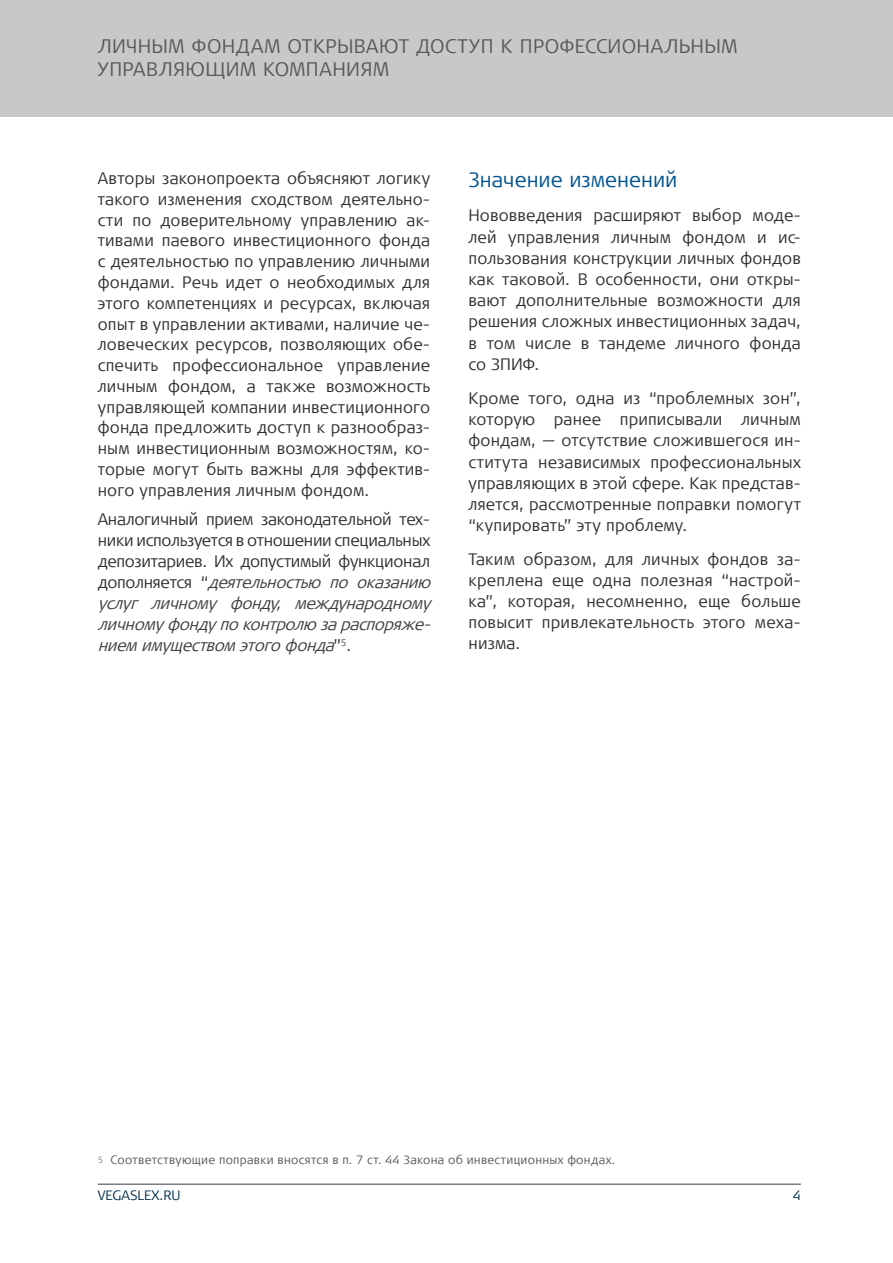
<style>
.page{position:relative;width:893px;height:1263px;background:#fff}
.page>*{position:absolute;margin:0;border:0;box-sizing:border-box;transform-origin:0 0}
.t1{font:300 21px "Signa Offc Pro";letter-spacing:.005em;color:#01548f}
.t2{font:300 19.5px/23.4px "Signa Offc Pro";letter-spacing:.02em;color:#57585a}
.t3{font:300 16.5px/21.1px "Signa Offc Pro";letter-spacing:.005em;color:#312f30;text-align:justify}
.t4{font:300 16.5px/21.1px "Signa Offc Pro";letter-spacing:-.015em;color:#312f30}
.t5{font:300 13.5px "Signa Offc Pro";color:#032d49}
.t6{font:300 12px "Signa Offc Pro";letter-spacing:.02em;color:#57585a}
.t7{font:300 9px "Signa Offc Pro";color:#808285}
.s1{font-style:italic;color:#3e3e3f}
</style>
<div class="page">
<div style="left:0;top:0;width:893px;height:117px;background:#c7c8ca"></div>
<hr style="left:98px;top:1183px;width:703px;height:2px;background:#797d7f">
<p class="t2" style="left:98px;top:33px;width:641px">ЛИЧНЫМ ФОНДАМ ОТКРЫВАЮТ ДОСТУП К ПРОФЕССИОНАЛЬНЫМ<br>УПРАВЛЯЮЩИМ КОМПАНИЯМ</p>
<p class="t3" style="left:98px;top:167px;width:334px">Авторы законопроекта объясняют логику такого изменения сходством деятельно&shy;сти по доверительному управлению ак&shy;тивами паевого инвестиционного фонда с деятельностью по управлению личными фондами. Речь идет о необходимых для этого компетенциях и ресурсах, включая опыт в управлении активами, наличие че&shy;ловеческих ресурсов, позволяющих обе&shy;спечить профессиональное управление личным фондом, а также возможность управляющей компании инвестиционного фонда предложить доступ к разнообраз&shy;ным инвестиционным возможностям, ко&shy;торые могут быть важны для эффектив&shy;ного управления личным фондом.</p>
<p class="t4" style="left:98px;top:508px;width:340px">Аналогичный прием законодательной тех&shy;ники используется в отношении специальных депозитариев. Их допустимый функционал д о п о л н я е т с я “ <span class="s1">деятельностью по оказанию услуг личному фонду, международному личномуфондупоконтролю зараспоряже&shy;ниемимуществомэтогофонда</span>” <sup>5</sup> .</p>
<p class="t1" style="left:468px;top:165px;width:210px">Значение изменений</p>
<p class="t3" style="left:468px;top:204px;width:334px">Нововведения расширяют выбор моде&shy;лей управления личным фондом и ис&shy;пользования конструкции личных фондов как таковой. В особенности, они откры&shy;вают дополнительные возможности для решения сложных инвестиционных задач, в том числе в тандеме личного фонда со ЗПИФ.</p>
<p class="t3" style="left:468px;top:387px;width:334px">Кроме того, одна из “проблемных зон”, которую ранее приписывали личным фондам, — отсутствие сложившегося ин&shy;ститута независимых профессиональных управляющих в этой сфере. Как представ&shy;ляется, рассмотренные поправки помогут “купировать” эту проблему.</p>
<p class="t3" style="left:468px;top:548px;width:334px">Таким образом, для личных фондов за&shy;креплена еще одна полезная “настрой&shy;ка”, которая, несомненно, еще больше повысит привлекательность этого меха&shy;низма.</p>
<p class="t7" style="left:98px;top:1153px;width:7px">5</p>
<p class="t6" style="left:111px;top:1152px;width:506px">Соответствующие поправки вносятся в п. 7 ст. 44 Закона об инвестиционных фондах.</p>
<p class="t5" style="left:98px;top:1186px;width:84px">VEGASLEX.RU</p>
<p class="t5" style="left:793px;top:1185px;width:10px">4</p>
</div>
